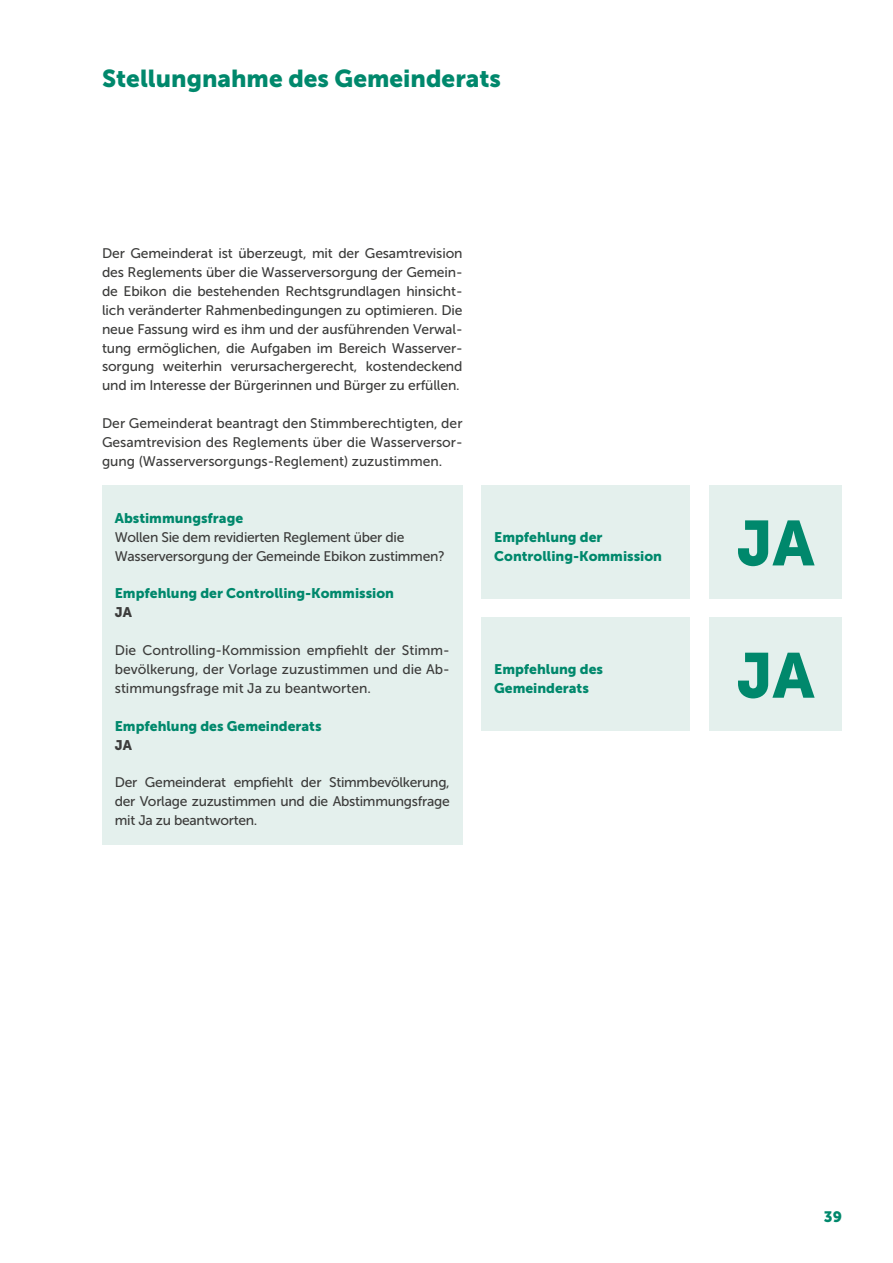
<style>
.page{position:relative;width:893px;height:1263px;background:#fff}
.page>*{position:absolute;margin:0;border:0;box-sizing:border-box;transform-origin:0 0}
.t1{font:63px "Museo Sans 900";color:#00886c}
.t2{font:24.3px "Museo Sans 900";color:#00886c}
.t3{font:15px "Museo Sans 900";color:#00886c}
.t4{font:13.8px/18.9px "Museo Sans 500";letter-spacing:-.01em;color:#3c3c3b;text-align:justify}
.t5{font:13.8px/18.9px "Museo Sans 900";color:#00886c}
.t6{font:13.8px "Museo Sans 900";color:#3c3c3b}
</style>
<div class="page">
<div style="left:102px;top:485px;width:361px;height:359px;background:#e4f0ed"></div>
<div style="left:481px;top:617px;width:209px;height:114px;background:#e4f0ed"></div>
<div style="left:709px;top:617px;width:133px;height:114px;background:#e4f0ed"></div>
<div style="left:709px;top:485px;width:133px;height:114px;background:#e4f0ed"></div>
<div style="left:481px;top:485px;width:209px;height:114px;background:#e4f0ed"></div>
<h2 class="t2" style="left:102px;top:65px;width:400px">Stellungnahme des Gemeinderats</h2>
<p class="t4" style="left:102px;top:244px;width:362px">Der Gemeinderat ist überzeugt, mit der Gesamtrevision des Reglements über die Wasserversorgung der Gemein&shy;de Ebikon die bestehenden Rechtsgrundlagen hinsicht&shy;lich veränderter Rahmenbedingungen zu optimieren. Die neue Fassung wird es ihm und der ausführenden Verwal&shy;tung ermöglichen, die Aufgaben im Bereich Wasserver&shy;sorgung weiterhin verursachergerecht, kostendeckend und im Interesse der Bürgerinnen und Bürger zu erfüllen.</p>
<p class="t4" style="left:102px;top:414px;width:362px">Der Gemeinderat beantragt den Stimmberechtigten, der Gesamtrevision des Reglements über die Wasserversor&shy;gung (Wasserversorgungs-Reglement) zuzustimmen.</p>
<p class="t5" style="left:115px;top:508px;width:130px">Abstimmungsfrage</p>
<p class="t4" style="left:115px;top:527px;width:332px">Wollen Sie dem revidierten Reglement über die<br>Wasserversorgung der Gemeinde Ebikon zustimmen?</p>
<p class="t5" style="left:115px;top:584px;width:281px">Empfehlung der Controlling-Kommission</p>
<p class="t6" style="left:115px;top:605px;width:19px">JA</p>
<p class="t4" style="left:115px;top:641px;width:336px">Die Controlling-Kommission empfiehlt der Stimm&shy;bevölkerung, der Vorlage zuzustimmen und die Ab&shy;stimmungsfrage mit Ja zu beantworten.</p>
<p class="t5" style="left:115px;top:716px;width:208px">Empfehlung des Gemeinderats</p>
<p class="t6" style="left:115px;top:737px;width:19px">JA</p>
<p class="t4" style="left:115px;top:773px;width:336px">Der Gemeinderat empfiehlt der Stimmbevölkerung, der Vorlage zuzustimmen und die Abstimmungsfrage mit Ja zu beantworten.</p>
<p class="t5" style="left:494px;top:527px;width:169px">Empfehlung der<br>Controlling-Kommission</p>
<h1 class="t1" style="left:737px;top:508px;width:79px">JA</h1>
<p class="t5" style="left:494px;top:660px;width:110px">Empfehlung des<br>Gemeinderats</p>
<h1 class="t1" style="left:737px;top:640px;width:79px">JA</h1>
<p class="t3" style="left:824px;top:1208px;width:20px">39</p>
</div>
